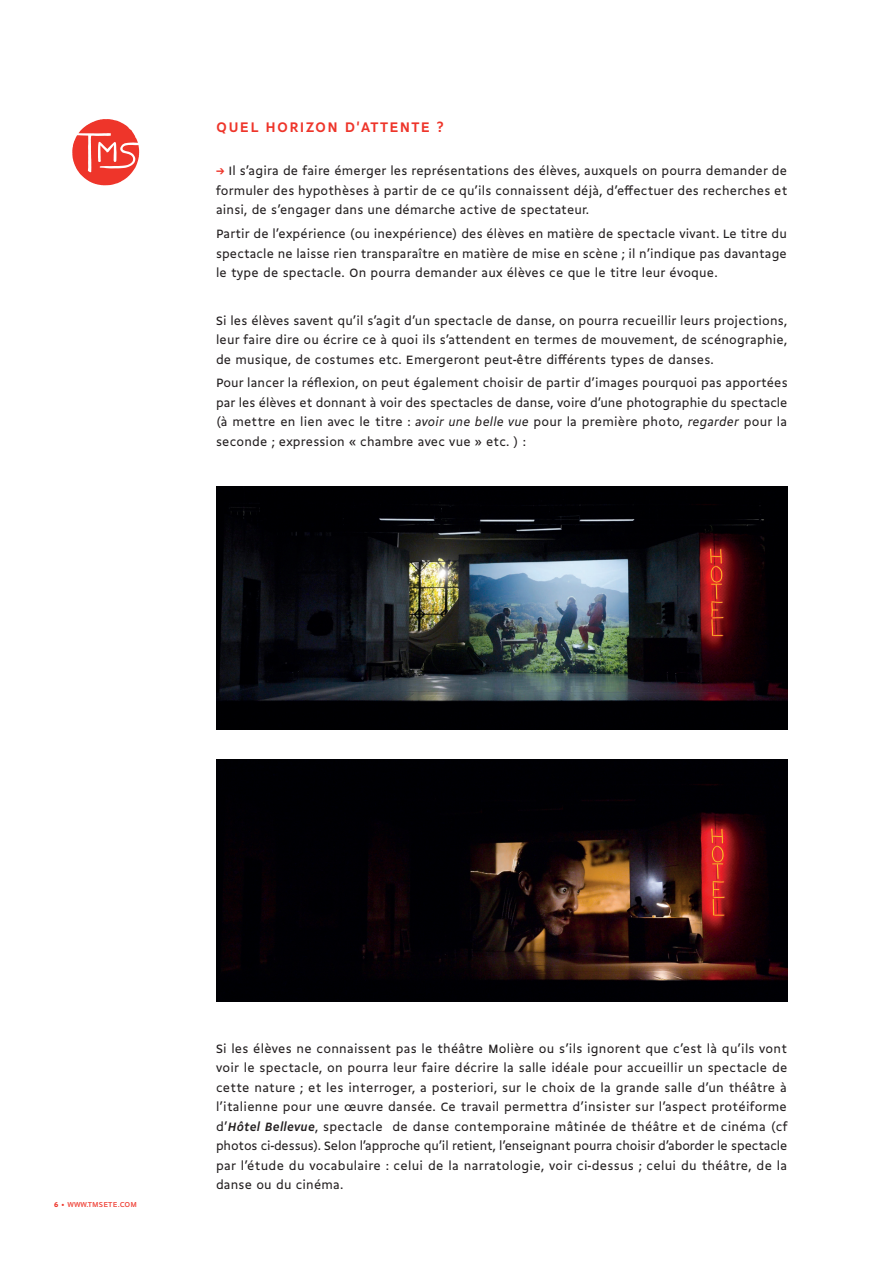
<style>
.page{position:relative;width:893px;height:1263px;background:#fff}
.page>*{position:absolute;margin:0;border:0;box-sizing:border-box;transform-origin:0 0}
.t1{font:700 15px "Gemeli";letter-spacing:.085em;color:#ee352a}
.t2{font:13.05px/19.5px "Gemeli";letter-spacing:.015em;color:#231f20;text-align:justify}
.t3{font:7.5px "Gemeli Micro";letter-spacing:.01em;color:#ee352a}
.s1{font-weight:700;color:#ee352a}
.s2{font-style:italic}
.s3{font-weight:700}
.s4{font-weight:700;font-style:italic}
</style>
<div class="page">
<svg style="left:72px;top:119px;width:67px;height:66px"></svg>
<img style="left:216px;top:487px;width:571px;height:243px">
<img style="left:217px;top:759px;width:570px;height:243px">
<p class="t1" style="left:216px;top:116px;width:229px">QUEL HORIZON D'ATTENTE ?</p>
<p class="t2" style="left:216px;top:160px;width:573px"><span class="s1">→</span> Il s’agira de faire émerger les représentations des élèves, auxquels on pourra demander de formuler des hypothèses à partir de ce qu’ils connaissent déjà, d’effectuer des recherches et ainsi, de s’engager dans une démarche active de spectateur.</p>
<p class="t2" style="left:216px;top:223px;width:572px">Partir de l’expérience (ou inexpérience) des élèves en matière de spectacle vivant. Le titre du spectacle ne laisse rien transparaître en matière de mise en scène ; il n’indique pas davantage le type de spectacle. On pourra demander aux élèves ce que le titre leur évoque.</p>
<p class="t2" style="left:216px;top:310px;width:573px">Si les élèves savent qu’il s’agit d’un spectacle de danse, on pourra recueillir leurs projections, leur faire dire ou écrire ce à quoi ils s’attendent en termes de mouvement, de scénographie, de musique, de costumes etc. Emergeront peut-être différents types de danses.</p>
<p class="t2" style="left:216px;top:372px;width:573px">Pour lancer la réflexion, on peut également choisir de partir d’images pourquoi pas apportées par les élèves et donnant à voir des spectacles de danse, voire d’une photographie du spectacle (à mettre en lien avec le titre : <span class="s2">avoir une belle vue</span> pour la première photo, <span class="s2">regarder</span> pour la seconde ; expression « chambre avec vue » etc. ) :</p>
<p class="t3" style="left:54px;top:1199px;width:85px"><span class="s3">6</span> • WWW.TMSETE.COM</p>
<p class="t2" style="left:216px;top:1038px;width:573px">Si les élèves ne connaissent pas le théâtre Molière ou s’ils ignorent que c’est là qu’ils vont voir le spectacle, on pourra leur faire décrire la salle idéale pour accueillir un spectacle de cette nature ; et les interroger, a posteriori, sur le choix de la grande salle d’un théâtre à l’italienne pour une œuvre dansée. Ce travail permettra d’insister sur l’aspect protéiforme d’<span class="s4">Hôtel Bellevue</span>, spectacle de danse contemporaine mâtinée de théâtre et de cinéma (cf photos ci-dessus). Selon l’approche qu’il retient, l’enseignant pourra choisir d’aborder le spectacle par l’étude du vocabulaire : celui de la narratologie, voir ci-dessus ; celui du théâtre, de la danse ou du cinéma.</p>
</div>
